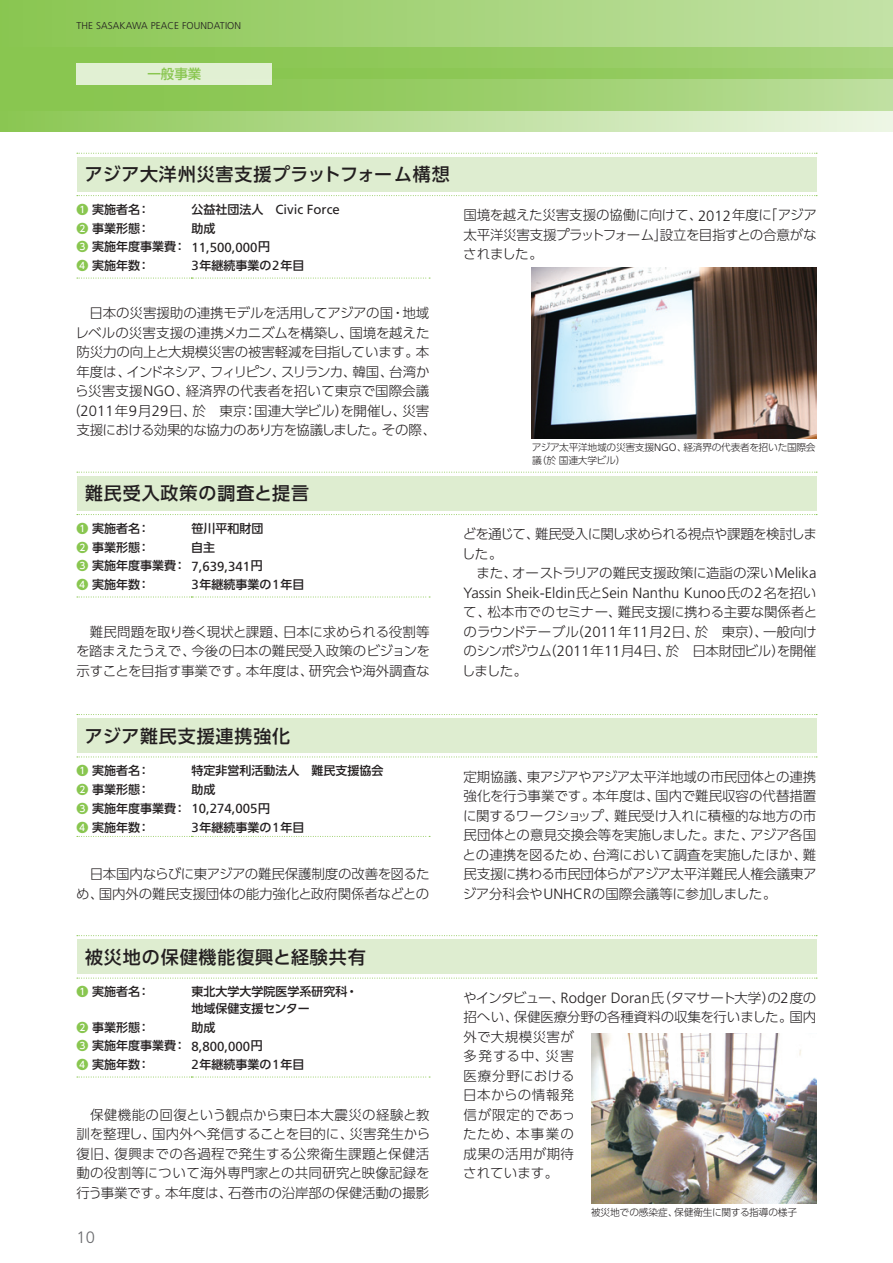
<style>
.page{position:relative;width:893px;height:1263px;background:#fff}
.page>*{position:absolute;margin:0;border:0;box-sizing:border-box;transform-origin:0 0}
.t1{font:500 18px "UD Shin Go Pro";letter-spacing:.05em;color:#231f20}
.t2{font:300 16.5px "Frutiger";color:#6c6d70}
.t3{font:300 14.85px "Frutiger";color:#231f20}
.t4{font:300 13.5px/19.5px "UD Shin Go Pro";letter-spacing:-.015em;color:#231f20;text-align:justify}
.t5{font:300 13.5px/19.5px "UD Shin Go Pro";letter-spacing:.01em;color:#231f20}
.t6{font:300 13.5px/19.5px "UD Shin Go Pro";letter-spacing:-.045em;color:#231f20}
.t7{font:300 13.5px "UD Shin Go Pro";letter-spacing:-.07em;color:#231f20}
.t8{font:300 13.5px "UD Shin Go Pro";letter-spacing:-.035em;color:#231f20}
.t9{font:500 13.5px "UD Shin Go Pro";color:#89c650}
.t10{font:13.2px "Frutiger";color:#231f20}
.t11{font:500 12px/18.8px "UD Shin Go Pro";color:#231f20}
.t12{font:300 9.9px "Frutiger";letter-spacing:.01em;color:#231f20}
.t13{font:300 9.75px/12.8px "UD Shin Go Pro";letter-spacing:-.03em;color:#231f20}
.s1{color:#89c650}
.s2{font-family:"UD Shin Go Pro";font-weight:500;font-size:12px}
.s3{font-family:"UD Shin Go Pro";font-weight:500;font-size:12px;color:#89c650}
.s4{font-family:"Frutiger";font-weight:400;font-size:13.2px}
.s5{font-family:"Frutiger";font-size:14.85px}
.s6{font-family:"Frutiger";font-size:10.8px}
.s7{font-family:"UD Shin Go Pro";font-size:13.5px}
</style>
<div class="page">
<svg style="left:0;top:79px;width:893px;height:53px"></svg>
<svg style="left:0;top:0;width:893px;height:79px"></svg>
<div style="left:77px;top:64px;width:195px;height:21px;background:#e1f0d3"></div>
<div style="left:77px;top:719px;width:739px;height:34px;background:#deedd0"></div>
<svg style="left:77px;top:714px;width:740px;height:1px"></svg>
<svg style="left:77px;top:756px;width:740px;height:1px"></svg>
<div style="left:77px;top:157px;width:739px;height:34px;background:#deedd0"></div>
<svg style="left:77px;top:153px;width:740px;height:1px"></svg>
<svg style="left:77px;top:195px;width:740px;height:1px"></svg>
<div style="left:77px;top:940px;width:739px;height:34px;background:#deedd0"></div>
<svg style="left:77px;top:935px;width:740px;height:1px"></svg>
<svg style="left:77px;top:978px;width:740px;height:1px"></svg>
<div style="left:77px;top:476px;width:739px;height:34px;background:#deedd0"></div>
<svg style="left:77px;top:472px;width:740px;height:1px"></svg>
<svg style="left:77px;top:514px;width:740px;height:1px"></svg>
<svg style="left:77px;top:836px;width:353px;height:1px"></svg>
<svg style="left:77px;top:278px;width:353px;height:1px"></svg>
<svg style="left:77px;top:1077px;width:353px;height:1px"></svg>
<svg style="left:77px;top:597px;width:353px;height:1px"></svg>
<img style="left:531px;top:268px;width:285px;height:170px">
<img style="left:591px;top:1033px;width:225px;height:170px">
<p class="t12" style="left:77px;top:20px;width:166px">THE SASAKAWA PEACE FOUNDATION</p>
<p class="t9" style="left:147px;top:63px;width:55px">一般事業</p>
<h1 class="t1" style="left:85px;top:160px;width:366px">アジア大洋州災害支援プラットフォーム構想</h1>
<p class="t11" style="left:77px;top:200px;width:75px"><span class="s1">❶</span> 実施者名：</p>
<p class="t10" style="left:191px;top:202px;width:150px"><span class="s2">公益社団法人</span> Civic Force</p>
<p class="t11" style="left:77px;top:218px;width:75px"><span class="s1">❷</span> 事業形態：</p>
<p class="t11" style="left:191px;top:218px;width:25px">助成</p>
<p class="t10" style="left:77px;top:239px;width:195px"><span class="s3">❸</span> <span class="s2">実施年度事業費：</span> 11,500,000<span class="s2">円</span></p>
<p class="t11" style="left:77px;top:256px;width:75px"><span class="s1">❹</span> 実施年数：</p>
<p class="t11" style="left:191px;top:256px;width:115px"><span class="s4">3</span>年継続事業の<span class="s4">2</span>年目</p>
<p class="t4" style="left:90px;top:303px;width:341px">日本の災害援助の連携モデルを活用してアジアの国・地域</p>
<p class="t4" style="left:75px;top:322px;width:356px">レベルの災害支援の連携メカニズムを構築し、国境を越えた</p>
<p class="t4" style="left:76px;top:342px;width:354px">防災力の向上と大規模災害の被害軽減を目指しています。本</p>
<p class="t7" style="left:76px;top:360px;width:355px">年度は、インドネシア、フィリピン、スリランカ、韓国、台湾か</p>
<p class="t5" style="left:75px;top:381px;width:356px">ら災害支援<span class="s5">NGO</span>、経済界の代表者を招いて東京で国際会議</p>
<p class="t4" style="left:67px;top:400px;width:364px">（<span class="s5">2011</span>年<span class="s5">9</span>月<span class="s5">29</span>日、於 東京：国連大学ビル）を開催し、災害</p>
<p class="t8" style="left:76px;top:419px;width:361px">支援における効果的な協力のあり方を協議しました。その際、</p>
<h1 class="t1" style="left:85px;top:479px;width:225px">難民受入政策の調査と提言</h1>
<p class="t11" style="left:77px;top:518px;width:75px"><span class="s1">❶</span> 実施者名：</p>
<p class="t11" style="left:191px;top:518px;width:73px">笹川平和財団</p>
<p class="t11" style="left:77px;top:537px;width:75px"><span class="s1">❷</span> 事業形態：</p>
<p class="t11" style="left:77px;top:537px;width:188px;text-indent:115px">自主<br><span class="s1">❸</span> 実施年度事業費： <span class="s4">7,639,341</span>円<br><span class="s1">❹</span> 実施年数：</p>
<p class="t11" style="left:191px;top:575px;width:115px"><span class="s4">3</span>年継続事業の<span class="s4">1</span>年目</p>
<p class="t4" style="left:76px;top:622px;width:355px;text-indent:14px">難民問題を取り巻く現状と課題、日本に求められる役割等を踏まえたうえで、今後の日本の難民受入政策のビジョンを示すことを目指す事業です。本年度は、研究会や海外調査な</p>
<p class="t4" style="left:463px;top:205px;width:355px">国境を越えた災害支援の協働に向けて、<span class="s5">2012</span>年度に「アジア太平洋災害支援プラットフォーム」設立を目指すとの合意がなされました。</p>
<p class="t13" style="left:532px;top:440px;width:285px">アジア太平洋地域の災害支援<span class="s6">NGO</span>、経済界の代表者を招いた国際会議（於国連大学ビル）</p>
<p class="t6" style="left:462px;top:524px;width:356px">どを通じて、難民受入に関し求められる視点や課題を検討しました。</p>
<p class="t4" style="left:476px;top:563px;width:342px">また、オーストラリアの難民支援政策に造詣の深い<span class="s5">Melika</span></p>
<p class="t3" style="left:463px;top:584px;width:354px">Yassin Sheik-Eldin<span class="s7">氏と</span>Sein Nanthu Kunoo<span class="s7">氏の</span>2<span class="s7">名を招い</span></p>
<p class="t4" style="left:462px;top:602px;width:357px">て、松本市でのセミナー、難民支援に携わる主要な関係者とのラウンドテーブル（<span class="s5">2011</span>年<span class="s5">11</span>月<span class="s5">2</span>日、於 東京）、一般向けのシンポジウム（<span class="s5">2011</span>年<span class="s5">11</span>月<span class="s5">4</span>日、於 日本財団ビル）を開催しました。</p>
<h1 class="t1" style="left:85px;top:721px;width:207px">アジア難民支援連携強化</h1>
<p class="t11" style="left:77px;top:761px;width:75px"><span class="s1">❶</span> 実施者名：</p>
<p class="t11" style="left:191px;top:761px;width:193px">特定非営利活動法人 難民支援協会</p>
<p class="t11" style="left:77px;top:780px;width:75px"><span class="s1">❷</span> 事業形態：</p>
<p class="t11" style="left:191px;top:780px;width:25px">助成</p>
<p class="t10" style="left:77px;top:801px;width:195px"><span class="s3">❸</span> <span class="s2">実施年度事業費：</span> 10,274,005<span class="s2">円</span></p>
<p class="t11" style="left:77px;top:817px;width:75px"><span class="s1">❹</span> 実施年数：</p>
<p class="t11" style="left:191px;top:817px;width:115px"><span class="s4">3</span>年継続事業の<span class="s4">1</span>年目</p>
<p class="t4" style="left:76px;top:864px;width:355px;text-align:right">日本国内ならびに東アジアの難民保護制度の改善を図るため、国内外の難民支援団体の能力強化と政府関係者などとの</p>
<h1 class="t1" style="left:85px;top:942px;width:282px">被災地の保健機能復興と経験共有</h1>
<p class="t11" style="left:77px;top:982px;width:75px"><span class="s1">❶</span> 実施者名：</p>
<p class="t11" style="left:191px;top:983px;width:168px;line-height:16.5px">東北大学大学院医学系研究科・地域保健支援センター</p>
<p class="t11" style="left:77px;top:1017px;width:75px"><span class="s1">❷</span> 事業形態：</p>
<p class="t11" style="left:77px;top:1017px;width:188px;text-indent:115px">助成<br><span class="s1">❸</span> 実施年度事業費： <span class="s4">8,800,000</span>円<br><span class="s1">❹</span> 実施年数：</p>
<p class="t11" style="left:191px;top:1055px;width:115px"><span class="s4">2</span>年継続事業の<span class="s4">1</span>年目</p>
<p class="t4" style="left:76px;top:1104px;width:355px;text-indent:14px">保健機能の回復という観点から東日本大震災の経験と教訓を整理し、国内外へ発信することを目的に、災害発生から復旧、復興までの各過程で発生する公衆衛生課題と保健活動の役割等について海外専門家との共同研究と映像記録を行う事業です。本年度は、石巻市の沿岸部の保健活動の撮影</p>
<p class="t2" style="left:77px;top:1228px;width:20px">10</p>
<p class="t4" style="left:463px;top:766px;width:356px">定期協議、東アジアやアジア太平洋地域の市民団体との連携強化を行う事業です。本年度は、国内で難民収容の代替措置に関するワークショップ、難民受け入れに積極的な地方の市民団体との意見交換会等を実施しました。また、アジア各国との連携を図るため、台湾において調査を実施したほか、難民支援に携わる市民団体らがアジア太平洋難民人権会議東アジア分科会や<span class="s5">UNHCR</span>の国際会議等に参加しました。</p>
<p class="t5" style="left:463px;top:987px;width:355px">やインタビュー、<span class="s5">Rodger Doran</span>氏（タマサート大学）の<span class="s5">2</span>度の招へい、保健医療分野の各種資料の収集を行いました。国内外で大規模災害が<br>多発する中、災害<br>医療分野における<br>日本からの情報発<br>信が限定的であっ<br>たため、本事業の<br>成果の活用が期待<br>されています。</p>
<p class="t13" style="left:591px;top:1206px;width:208px">被災地での感染症、保健衛生に関する指導の様子</p>
</div>
